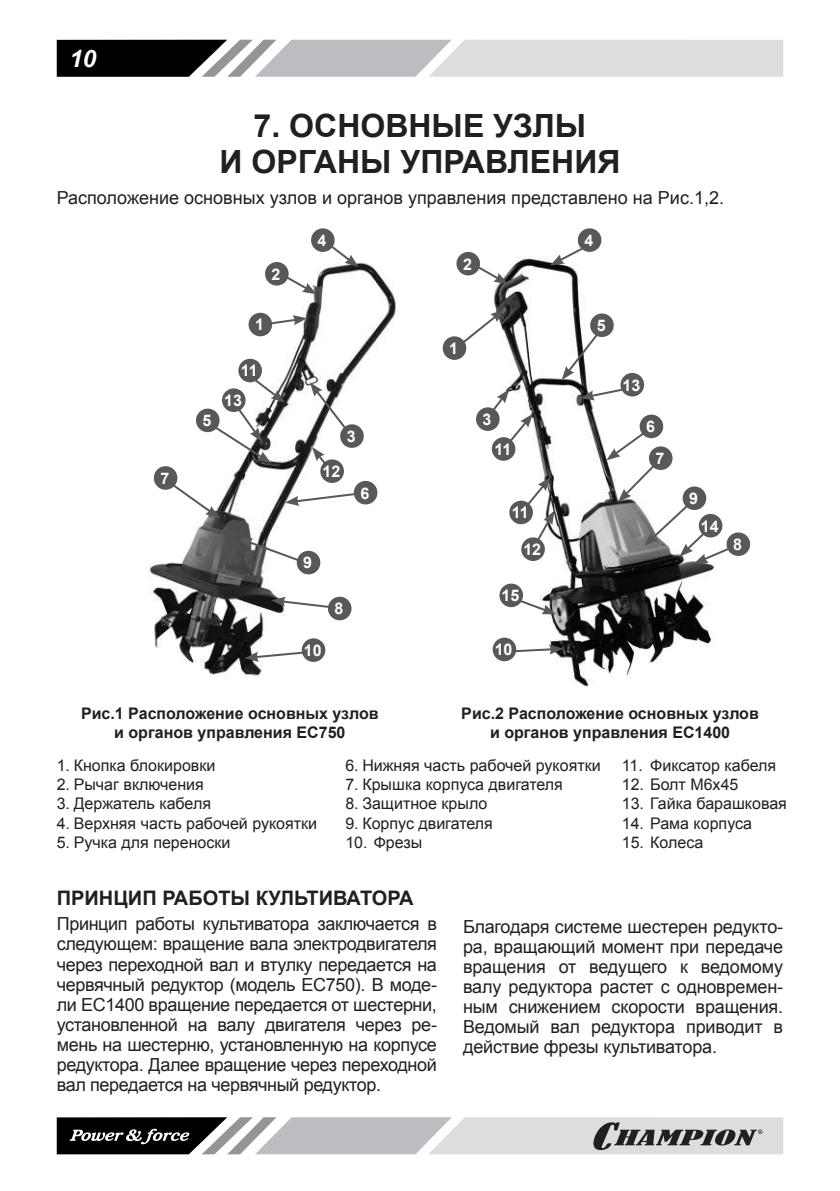
<style>
.page{position:relative;width:840px;height:1191px;background:#fff}
.page>*{position:absolute;margin:0;border:0;box-sizing:border-box;transform-origin:0 0}
.t1{font:700 32px/36px "Arial";color:#231f20;text-align:center}
.t2{font:italic 700 24px "Arial";color:#fff}
.t3{font:700 20px "Arial";color:#231f20}
.t4{font:18px/20px "Arial";letter-spacing:-.01em;color:#231f20;text-align:justify}
.t5{font:16px "Arial";color:#231f20}
.t6{font:700 16px/19.2px "Arial";color:#231f20;text-align:center}
.t7{font:700 16px "Arial";color:#fff}
</style>
<div class="page">
<svg style="left:57px;top:40px;width:725px;height:37px;background:#a7a8a9"></svg>
<svg style="left:57px;top:1117px;width:725px;height:37px;background:#a1a1a3"></svg>
<img style="left:478px;top:240px;width:238px;height:447px">
<img style="left:149px;top:262px;width:247px;height:416px">
<div style="left:265px;top:262px;width:23px;height:23px;background:#57585a;border-radius:50%"></div>
<div style="left:311px;top:228px;width:23px;height:24px;background:#57585a;border-radius:50%"></div>
<svg style="left:282px;top:274px;width:34px;height:20px"></svg>
<div style="left:340px;top:424px;width:23px;height:24px;background:#57585a;border-radius:50%"></div>
<svg style="left:310px;top:382px;width:38px;height:49px"></svg>
<svg style="left:323px;top:240px;width:35px;height:27px"></svg>
<div style="left:196px;top:408px;width:23px;height:24px;background:#57585a;border-radius:50%"></div>
<div style="left:320px;top:459px;width:24px;height:24px;background:#57585a;border-radius:50%"></div>
<div style="left:238px;top:359px;width:24px;height:23px;background:#57585a;border-radius:50%"></div>
<svg style="left:285px;top:491px;width:75px;height:15px"></svg>
<svg style="left:238px;top:538px;width:70px;height:27px"></svg>
<svg style="left:271px;top:597px;width:63px;height:12px"></svg>
<svg style="left:165px;top:478px;width:54px;height:40px"></svg>
<svg style="left:244px;top:650px;width:64px;height:12px"></svg>
<div style="left:509px;top:500px;width:23px;height:24px;background:#57585a;border-radius:50%"></div>
<div style="left:521px;top:537px;width:23px;height:24px;background:#57585a;border-radius:50%"></div>
<svg style="left:312px;top:447px;width:15px;height:19px"></svg>
<svg style="left:524px;top:477px;width:30px;height:66px"></svg>
<svg style="left:210px;top:372px;width:75px;height:91px"></svg>
<div style="left:620px;top:373px;width:23px;height:23px;background:#57585a;border-radius:50%"></div>
<svg style="left:580px;top:387px;width:46px;height:13px"></svg>
<svg style="left:517px;top:598px;width:39px;height:16px"></svg>
<div style="left:499px;top:583px;width:23px;height:24px;background:#57585a;border-radius:50%"></div>
<div style="left:353px;top:481px;width:24px;height:23px;background:#57585a;border-radius:50%"></div>
<div style="left:296px;top:551px;width:24px;height:23px;background:#57585a;border-radius:50%"></div>
<div style="left:328px;top:597px;width:23px;height:23px;background:#57585a;border-radius:50%"></div>
<div style="left:301px;top:638px;width:24px;height:24px;background:#57585a;border-radius:50%"></div>
<div style="left:154px;top:466px;width:23px;height:24px;background:#57585a;border-radius:50%"></div>
<div style="left:442px;top:336px;width:24px;height:24px;background:#57585a;border-radius:50%"></div>
<svg style="left:457px;top:309px;width:47px;height:38px"></svg>
<div style="left:456px;top:252px;width:24px;height:23px;background:#57585a;border-radius:50%"></div>
<svg style="left:474px;top:264px;width:34px;height:20px"></svg>
<div style="left:577px;top:228px;width:24px;height:24px;background:#57585a;border-radius:50%"></div>
<svg style="left:549px;top:244px;width:39px;height:21px"></svg>
<div style="left:476px;top:407px;width:23px;height:24px;background:#57585a;border-radius:50%"></div>
<div style="left:590px;top:313px;width:23px;height:24px;background:#57585a;border-radius:50%"></div>
<svg style="left:561px;top:331px;width:39px;height:49px"></svg>
<div style="left:639px;top:414px;width:23px;height:24px;background:#57585a;border-radius:50%"></div>
<svg style="left:606px;top:429px;width:122px;height:135px"></svg>
<div style="left:682px;top:486px;width:23px;height:24px;background:#57585a;border-radius:50%"></div>
<svg style="left:515px;top:644px;width:48px;height:10px"></svg>
<div style="left:492px;top:637px;width:24px;height:24px;background:#57585a;border-radius:50%"></div>
<div style="left:491px;top:437px;width:24px;height:24px;background:#57585a;border-radius:50%"></div>
<svg style="left:487px;top:389px;width:45px;height:56px"></svg>
<div style="left:698px;top:514px;width:24px;height:23px;background:#57585a;border-radius:50%"></div>
<div style="left:726px;top:532px;width:23px;height:24px;background:#57585a;border-radius:50%"></div>
<div style="left:248px;top:313px;width:24px;height:23px;background:#57585a;border-radius:50%"></div>
<svg style="left:267px;top:315px;width:40px;height:11px"></svg>
<h2 class="t2" style="left:70px;top:42px;width:28px">10</h2>
<h1 class="t1" style="left:219px;top:108px;width:402px">7. ОСНОВНЫЕ УЗЛЫ<br>И ОРГАНЫ УПРАВЛЕНИЯ</h1>
<p class="t4" style="left:57px;top:188px;width:668px">Расположение основных узлов и органов управления представлено на Рис.1,2.</p>
<p class="t7" style="left:160px;top:467px;width:10px">7</p>
<p class="t7" style="left:271px;top:263px;width:10px">2</p>
<p class="t7" style="left:202px;top:410px;width:10px">5</p>
<p class="t7" style="left:255px;top:314px;width:10px">1</p>
<p class="t7" style="left:241px;top:360px;width:18px">11</p>
<p class="t7" style="left:224px;top:390px;width:19px">13</p>
<p class="t7" style="left:317px;top:230px;width:10px">4</p>
<p class="t7" style="left:346px;top:426px;width:10px">3</p>
<p class="t7" style="left:322px;top:461px;width:19px">12</p>
<p class="t7" style="left:360px;top:482px;width:10px">6</p>
<p class="t7" style="left:303px;top:552px;width:10px">9</p>
<p class="t7" style="left:304px;top:639px;width:19px">10</p>
<p class="t7" style="left:334px;top:598px;width:10px">8</p>
<p class="t7" style="left:463px;top:253px;width:10px">2</p>
<p class="t7" style="left:449px;top:338px;width:10px">1</p>
<p class="t7" style="left:482px;top:409px;width:10px">3</p>
<p class="t7" style="left:494px;top:438px;width:18px">11</p>
<p class="t7" style="left:511px;top:502px;width:18px">11</p>
<p class="t7" style="left:523px;top:539px;width:19px">12</p>
<p class="t7" style="left:501px;top:585px;width:19px">15</p>
<p class="t7" style="left:494px;top:639px;width:19px">10</p>
<p class="t7" style="left:584px;top:230px;width:10px">4</p>
<p class="t7" style="left:596px;top:315px;width:10px">5</p>
<p class="t7" style="left:622px;top:374px;width:19px">13</p>
<p class="t7" style="left:645px;top:416px;width:10px">6</p>
<p class="t7" style="left:655px;top:448px;width:10px">7</p>
<p class="t7" style="left:688px;top:488px;width:10px">9</p>
<p class="t7" style="left:700px;top:515px;width:19px">14</p>
<p class="t7" style="left:732px;top:534px;width:10px">8</p>
<p class="t6" style="left:81px;top:704px;width:299px">Рис.1 Расположение основных узлов и органов управления ЕС750</p>
<p class="t6" style="left:461px;top:704px;width:299px">Рис.2 Расположение основных узлов и органов управления EC1400</p>
<p class="t5" style="left:621px;top:755px;width:156px">11. Фиксатор кабеля</p>
<p class="t5" style="left:621px;top:774px;width:118px">12. Болт M6x45</p>
<p class="t5" style="left:621px;top:793px;width:166px">13. Гайка барашковая</p>
<p class="t5" style="left:621px;top:812px;width:132px">14. Рама корпуса</p>
<p class="t5" style="left:621px;top:831px;width:83px">15. Колеса</p>
<p class="t5" style="left:57px;top:755px;width:160px">1. Кнопка блокировки</p>
<p class="t5" style="left:57px;top:774px;width:149px">2. Рычаг включения</p>
<p class="t5" style="left:57px;top:793px;width:156px">3. Держатель кабеля</p>
<p class="t5" style="left:57px;top:812px;width:262px">4. Верхняя часть рабочей рукоятки</p>
<p class="t5" style="left:57px;top:831px;width:175px">5. Ручка для переноски</p>
<p class="t5" style="left:345px;top:755px;width:257px">6. Нижняя часть рабочей рукоятки</p>
<p class="t5" style="left:345px;top:774px;width:219px">7. Крышка корпуса двигателя</p>
<p class="t5" style="left:345px;top:793px;width:143px">8. Защитное крыло</p>
<p class="t5" style="left:345px;top:812px;width:149px">9. Корпус двигателя</p>
<p class="t5" style="left:345px;top:831px;width:78px">10. Фрезы</p>
<p class="t3" style="left:57px;top:884px;width:358px">ПРИНЦИП РАБОТЫ КУЛЬТИВАТОРА</p>
<p class="t4" style="left:57px;top:914px;width:381px">Принцип работы культиватора заключается в следующем: вращение вала электродвигателя через переходной вал и втулку передается на червячный редуктор (модель ЕС750). В моде&shy;ли ЕС1400 вращение передается от шестерни, установленной на валу двигателя через ре&shy;мень на шестерню, установленную на корпусе редуктора. Далее вращение через переходной вал передается на червячный редуктор.</p>
<p class="t4" style="left:463px;top:916px;width:321px">Благодаря системе шестерен редукто&shy;ра, вращающий момент при передаче вращения от ведущего к ведомому валу редуктора растет с одновремен&shy;ным снижением скорости вращения.<br>Ведомый вал редуктора приводит в действие фрезы культиватора.</p>
</div>
